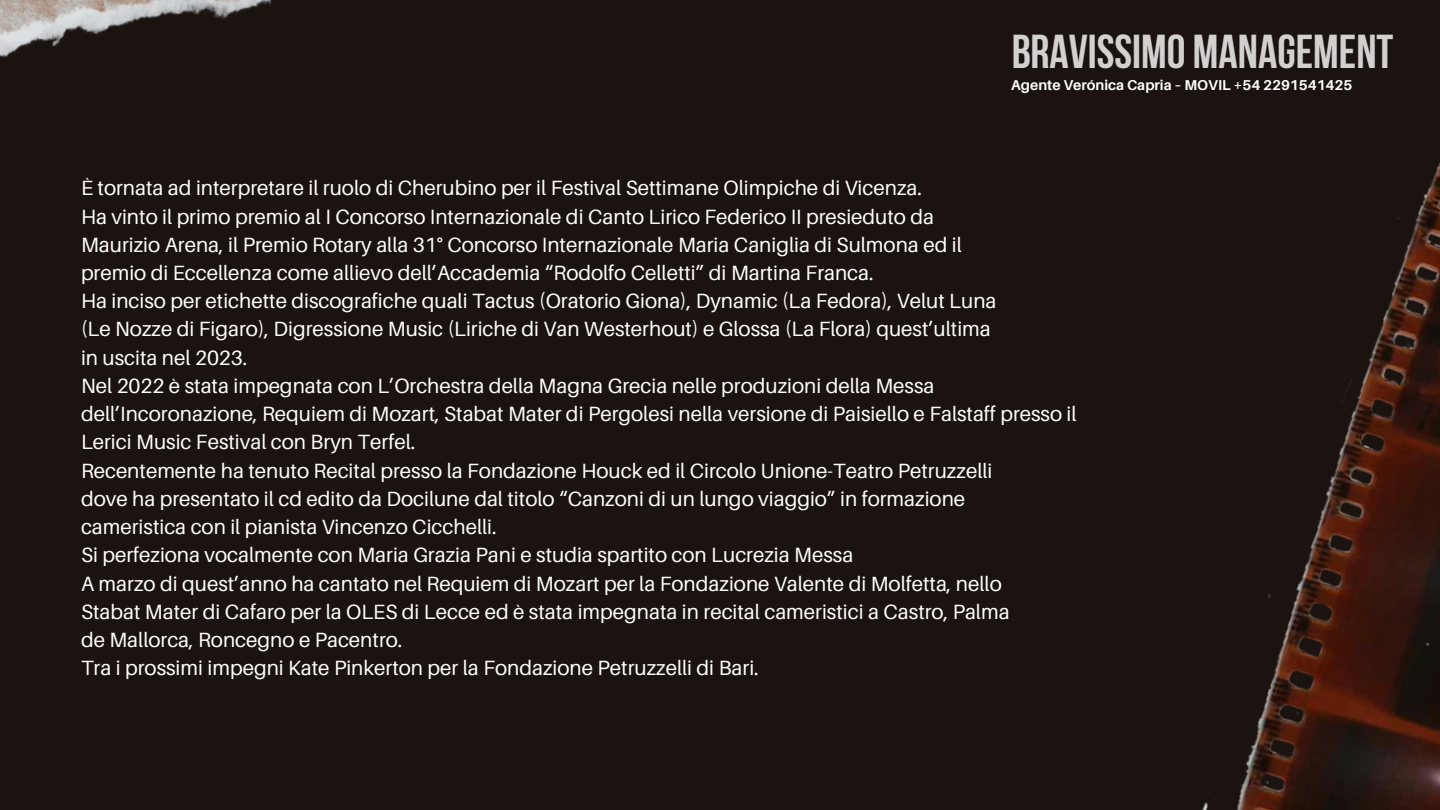
<style>
.page{position:relative;width:1440px;height:810px;background:#1b130f}
.page>*{position:absolute;margin:0;border:0;box-sizing:border-box;transform-origin:0 0}
.t1{font:700 47.4px "Bebas Neue";color:#fff}
.t2{font:20.6px "Aileron";color:#fff}
.t3{font:700 14.3px "Aileron";color:#fff}
</style>
<div class="page">
<img style="left:1202px;top:162px;width:238px;height:648px">
<img style="left:0;top:0;width:272px;height:57px">
<h1 class="t1" style="left:1011px;top:33px;width:384px">BRAVISSIMO MANAGEMENT</h1>
<p class="t3" style="left:1011px;top:76px;width:343px">Agente Verónica Capria – MOVIL +54 2291541425</p>
<p class="t2" style="left:81px;top:175px;width:843px">È tornata ad interpretare il ruolo di Cherubino per il Festival Settimane Olimpiche di Vicenza.</p>
<p class="t2" style="left:81px;top:204px;width:855px">Ha vinto il primo premio al I Concorso Internazionale di Canto Lirico Federico II presieduto da</p>
<p class="t2" style="left:81px;top:232px;width:882px">Maurizio Arena, il Premio Rotary alla 31° Concorso Internazionale Maria Caniglia di Sulmona ed il</p>
<p class="t2" style="left:81px;top:260px;width:794px">premio di Eccellenza come allievo dell’Accademia “Rodolfo Celletti” di Martina Franca.</p>
<p class="t2" style="left:81px;top:288px;width:917px">Ha inciso per etichette discografiche quali Tactus (Oratorio Giona), Dynamic (La Fedora), Velut Luna</p>
<p class="t2" style="left:81px;top:317px;width:911px">(Le Nozze di Figaro), Digressione Music (Liriche di Van Westerhout) e Glossa (La Flora) quest’ultima</p>
<p class="t2" style="left:81px;top:345px;width:168px">in uscita nel 2023.</p>
<p class="t2" style="left:81px;top:373px;width:855px">Nel 2022 è stata impegnata con L’Orchestra della Magna Grecia nelle produzioni della Messa</p>
<p class="t2" style="left:81px;top:401px;width:997px">dell’Incoronazione, Requiem di Mozart, Stabat Mater di Pergolesi nella versione di Paisiello e Falstaff presso il</p>
<p class="t2" style="left:81px;top:430px;width:336px">Lerici Music Festival con Bryn Terfel.</p>
<p class="t2" style="left:81px;top:458px;width:913px">Recentemente ha tenuto Recital presso la Fondazione Houck ed il Circolo Unione-Teatro Petruzzelli</p>
<p class="t2" style="left:81px;top:486px;width:886px">dove ha presentato il cd edito da Docilune dal titolo “Canzoni di un lungo viaggio” in formazione</p>
<p class="t2" style="left:81px;top:514px;width:417px">cameristica con il pianista Vincenzo Cicchelli.</p>
<p class="t2" style="left:81px;top:542px;width:774px">Si perfeziona vocalmente con Maria Grazia Pani e studia spartito con Lucrezia Messa</p>
<p class="t2" style="left:81px;top:571px;width:922px">A marzo di quest’anno ha cantato nel Requiem di Mozart per la Fondazione Valente di Molfetta, nello</p>
<p class="t2" style="left:81px;top:599px;width:930px">Stabat Mater di Cafaro per la OLES di Lecce ed è stata impegnata in recital cameristici a Castro, Palma</p>
<p class="t2" style="left:81px;top:627px;width:323px">de Mallorca, Roncegno e Pacentro.</p>
<p class="t2" style="left:81px;top:655px;width:679px">Tra i prossimi impegni Kate Pinkerton per la Fondazione Petruzzelli di Bari.</p>
</div>
